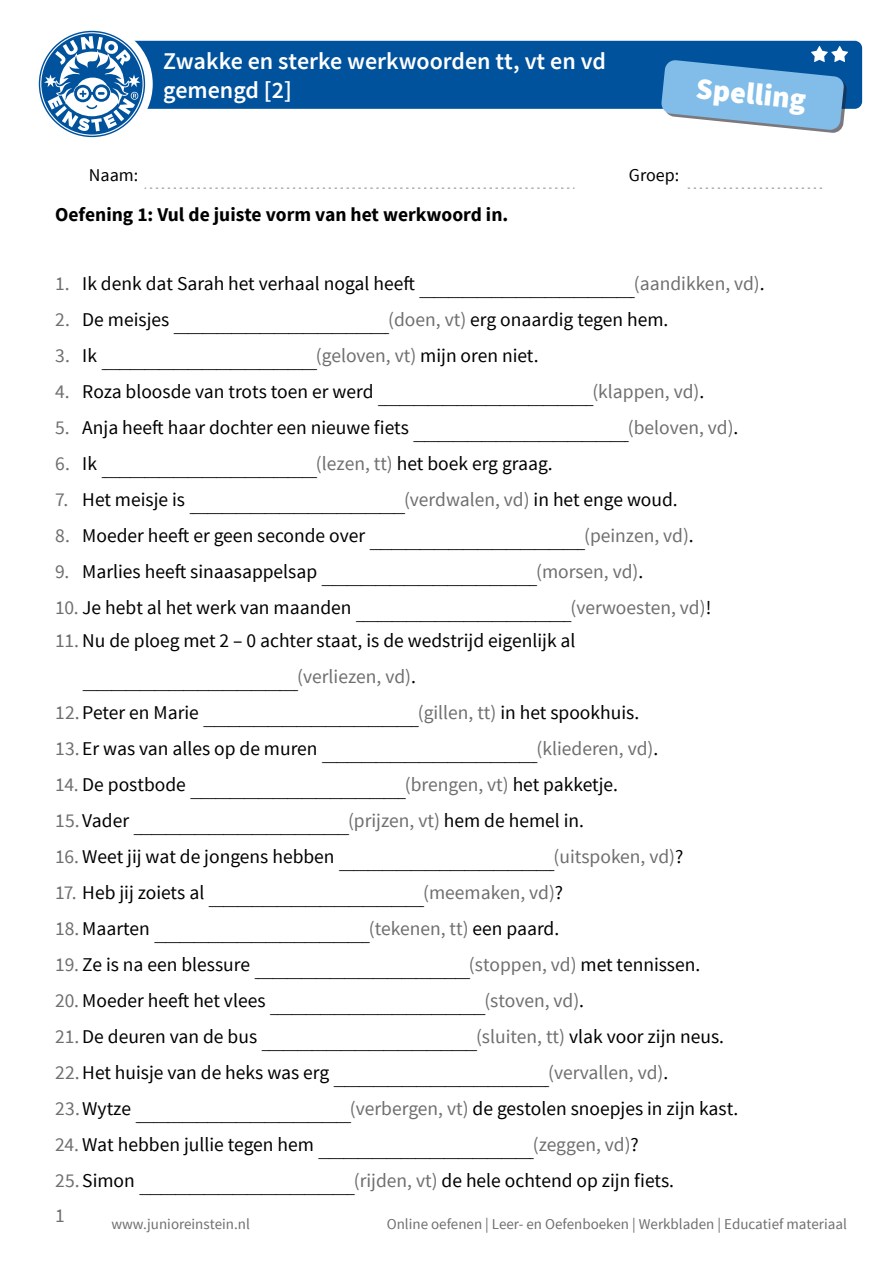
<style>
.page{position:relative;width:893px;height:1263px;background:#fff}
.page>*{position:absolute;margin:0;border:0;box-sizing:border-box;transform-origin:0 0}
.t1{font:900 30px "Source Sans Pro";color:#fff}
.t2{font:600 24px/28.5px "Source Sans Pro";color:#fff}
.t3{font:19.5px "Source Sans Pro";color:#000}
.t4{font:19.5px "Source Sans Pro";color:#706f6f}
.t5{font:700 19.5px "Source Sans Pro";color:#000}
.t6{font:300 18px "Source Sans Pro";color:#000}
.t7{font:18px "Source Sans Pro";color:#000}
.t8{font:15px "Source Sans Pro";color:#706f6f}
.s1{color:#706f6f}
.s2{color:#000}
</style>
<div class="page">
<div style="left:54px;top:41px;width:808px;height:68px;background:#00529d;border-radius:7px"></div>
<div style="left:31px;top:23px;width:122px;height:122px;background:#fff;border-radius:50%"></div>
<svg style="left:39px;top:31px;width:106px;height:106px"></svg>
<svg style="left:144px;top:188px;width:431px;height:1px"></svg>
<svg style="left:687px;top:188px;width:135px;height:1px"></svg>
<svg style="left:661px;top:46px;width:187px;height:87px"></svg>
<h2 class="t2" style="left:163px;top:47px;width:444px">Zwakke en sterke werkwoorden tt, vt en vd gemengd [2]</h2>
<h1 class="t1" style="left:698px;top:69px;width:112px;rotate:6deg">Spelling</h1>
<p class="t7" style="left:89px;top:164px;width:51px">Naam:</p>
<p class="t7" style="left:629px;top:164px;width:52px">Groep:</p>
<p class="t5" style="left:55px;top:202px;width:455px">Oefening 1: Vul de juiste vorm van het werkwoord in.</p>
<p class="t3" style="left:55px;top:271px;width:361px"><span class="s1">1.</span> Ik denk dat Sarah het verhaal nogal heeft</p>
<p class="t4" style="left:634px;top:271px;width:132px">(aandikken, vd)<span class="s2">.</span></p>
<p class="t3" style="left:55px;top:307px;width:116px"><span class="s1">2.</span> De meisjes</p>
<p class="t6" style="left:419px;top:285px;width:218px">------------------------------------------------------------</p>
<p class="t3" style="left:388px;top:307px;width:282px"><span class="s1">(doen, vt)</span> erg onaardig tegen hem.</p>
<p class="t6" style="left:173px;top:321px;width:218px">------------------------------------------------------------</p>
<p class="t3" style="left:316px;top:343px;width:224px"><span class="s1">(geloven, vt)</span> mijn oren niet.</p>
<p class="t3" style="left:55px;top:379px;width:320px"><span class="s1">4.</span> Roza bloosde van trots toen er werd</p>
<p class="t6" style="left:377px;top:393px;width:218px">------------------------------------------------------------</p>
<p class="t4" style="left:55px;top:343px;width:43px">3. <span class="s2">Ik</span></p>
<p class="t6" style="left:101px;top:357px;width:218px">------------------------------------------------------------</p>
<p class="t4" style="left:592px;top:379px;width:113px">(klappen, vd)<span class="s2">.</span></p>
<p class="t3" style="left:55px;top:415px;width:355px"><span class="s1">5.</span> Anja heeft haar dochter een nieuwe fiets</p>
<p class="t4" style="left:628px;top:415px;width:112px">(beloven, vd)<span class="s2">.</span></p>
<p class="t4" style="left:55px;top:451px;width:43px">6. <span class="s2">Ik</span></p>
<p class="t6" style="left:413px;top:429px;width:218px">------------------------------------------------------------</p>
<p class="t3" style="left:316px;top:451px;width:238px"><span class="s1">(lezen, tt)</span> het boek erg graag.</p>
<p class="t6" style="left:101px;top:465px;width:218px">------------------------------------------------------------</p>
<p class="t3" style="left:55px;top:487px;width:131px"><span class="s1">7.</span> Het meisje is</p>
<p class="t4" style="left:404px;top:487px;width:275px">(verdwalen, vd) <span class="s2">in het enge woud.</span></p>
<p class="t6" style="left:189px;top:501px;width:218px">------------------------------------------------------------</p>
<p class="t3" style="left:55px;top:523px;width:311px"><span class="s1">8.</span> Moeder heeft er geen seconde over</p>
<p class="t4" style="left:584px;top:523px;width:111px">(peinzen, vd)<span class="s2">.</span></p>
<p class="t3" style="left:55px;top:559px;width:263px"><span class="s1">9.</span> Marlies heeft sinaasappelsap</p>
<p class="t6" style="left:369px;top:537px;width:218px">------------------------------------------------------------</p>
<p class="t4" style="left:536px;top:559px;width:109px">(morsen, vd)<span class="s2">.</span></p>
<p class="t6" style="left:321px;top:573px;width:218px">------------------------------------------------------------</p>
<p class="t4" style="left:570px;top:595px;width:142px">(verwoesten, vd)<span class="s2">!</span></p>
<p class="t3" style="left:55px;top:628px;width:522px"><span class="s1">11.</span> Nu de ploeg met 2 – 0 achter staat, is de wedstrijd eigenlijk al</p>
<p class="t6" style="left:82px;top:678px;width:218px">------------------------------------------------------------</p>
<p class="t3" style="left:55px;top:595px;width:298px"><span class="s1">10.</span> Je hebt al het werk van maanden</p>
<p class="t6" style="left:355px;top:609px;width:218px">------------------------------------------------------------</p>
<p class="t4" style="left:297px;top:664px;width:120px">(verliezen, vd)<span class="s2">.</span></p>
<p class="t3" style="left:55px;top:700px;width:145px"><span class="s1">12.</span>Peter en Marie</p>
<p class="t3" style="left:418px;top:700px;width:223px"><span class="s1">(gillen, tt)</span> in het spookhuis.</p>
<p class="t6" style="left:203px;top:714px;width:218px">------------------------------------------------------------</p>
<p class="t3" style="left:55px;top:736px;width:264px"><span class="s1">13.</span>Er was van alles op de muren</p>
<p class="t4" style="left:536px;top:736px;width:123px">(kliederen, vd)<span class="s2">.</span></p>
<p class="t3" style="left:55px;top:772px;width:132px"><span class="s1">14.</span> De postbode</p>
<p class="t6" style="left:322px;top:750px;width:218px">------------------------------------------------------------</p>
<p class="t4" style="left:405px;top:772px;width:215px">(brengen, vt) <span class="s2">het pakketje.</span></p>
<p class="t3" style="left:55px;top:808px;width:75px"><span class="s1">15.</span> Vader</p>
<p class="t6" style="left:190px;top:786px;width:218px">------------------------------------------------------------</p>
<p class="t3" style="left:348px;top:808px;width:238px"><span class="s1">(prijzen, vt)</span> hem de hemel in.</p>
<p class="t6" style="left:133px;top:822px;width:218px">------------------------------------------------------------</p>
<p class="t3" style="left:55px;top:844px;width:281px"><span class="s1">16.</span> Weet jij wat de jongens hebben</p>
<p class="t4" style="left:553px;top:844px;width:131px">(uitspoken, vd)<span class="s2">?</span></p>
<p class="t3" style="left:55px;top:880px;width:151px"><span class="s1">17.</span> Heb jij zoiets al</p>
<p class="t6" style="left:339px;top:858px;width:218px">------------------------------------------------------------</p>
<p class="t4" style="left:423px;top:880px;width:142px">(meemaken, vd)<span class="s2">?</span></p>
<p class="t3" style="left:55px;top:916px;width:96px"><span class="s1">18.</span>Maarten</p>
<p class="t6" style="left:208px;top:894px;width:218px">------------------------------------------------------------</p>
<p class="t4" style="left:369px;top:916px;width:192px">(tekenen, tt) <span class="s2">een paard.</span></p>
<p class="t6" style="left:154px;top:930px;width:218px">------------------------------------------------------------</p>
<p class="t3" style="left:55px;top:952px;width:196px"><span class="s1">19.</span> Ze is na een blessure</p>
<p class="t3" style="left:469px;top:952px;width:233px"><span class="s1">(stoppen, vd)</span> met tennissen.</p>
<p class="t6" style="left:254px;top:966px;width:218px">------------------------------------------------------------</p>
<p class="t3" style="left:55px;top:988px;width:212px"><span class="s1">20.</span> Moeder heeft het vlees</p>
<p class="t4" style="left:484px;top:988px;width:101px">(stoven, vd)<span class="s2">.</span></p>
<p class="t3" style="left:55px;top:1024px;width:203px"><span class="s1">21.</span>De deuren van de bus</p>
<p class="t6" style="left:269px;top:1002px;width:218px">------------------------------------------------------------</p>
<p class="t3" style="left:476px;top:1024px;width:250px"><span class="s1">(sluiten, tt)</span> vlak voor zijn neus.</p>
<p class="t6" style="left:261px;top:1038px;width:218px">------------------------------------------------------------</p>
<p class="t3" style="left:55px;top:1060px;width:276px"><span class="s1">22.</span>Het huisje van de heks was erg</p>
<p class="t4" style="left:548px;top:1060px;width:122px">(vervallen, vd)<span class="s2">.</span></p>
<p class="t3" style="left:55px;top:1096px;width:77px"><span class="s1">23.</span>Wytze</p>
<p class="t6" style="left:333px;top:1074px;width:218px">------------------------------------------------------------</p>
<p class="t3" style="left:350px;top:1096px;width:390px"><span class="s1">(verbergen, vt)</span> de gestolen snoepjes in zijn kast.</p>
<p class="t6" style="left:135px;top:1110px;width:218px">------------------------------------------------------------</p>
<p class="t3" style="left:55px;top:1132px;width:260px"><span class="s1">24.</span> Wat hebben jullie tegen hem</p>
<p class="t4" style="left:533px;top:1132px;width:108px">(zeggen, vd)<span class="s2">?</span></p>
<p class="t3" style="left:55px;top:1168px;width:81px"><span class="s1">25.</span>Simon</p>
<p class="t6" style="left:318px;top:1146px;width:218px">------------------------------------------------------------</p>
<p class="t3" style="left:354px;top:1168px;width:322px"><span class="s1">(rijden, vt)</span> de hele ochtend op zijn fiets.</p>
<p class="t4" style="left:55px;top:1204px;width:11px">1</p>
<p class="t6" style="left:139px;top:1182px;width:218px">------------------------------------------------------------</p>
<p class="t8" style="left:111px;top:1214px;width:140px">www.junioreinstein.nl</p>
<p class="t8" style="left:387px;top:1214px;width:462px">Online oefenen | Leer- en Oefenboeken | Werkbladen | Educatief materiaal</p>
</div>
